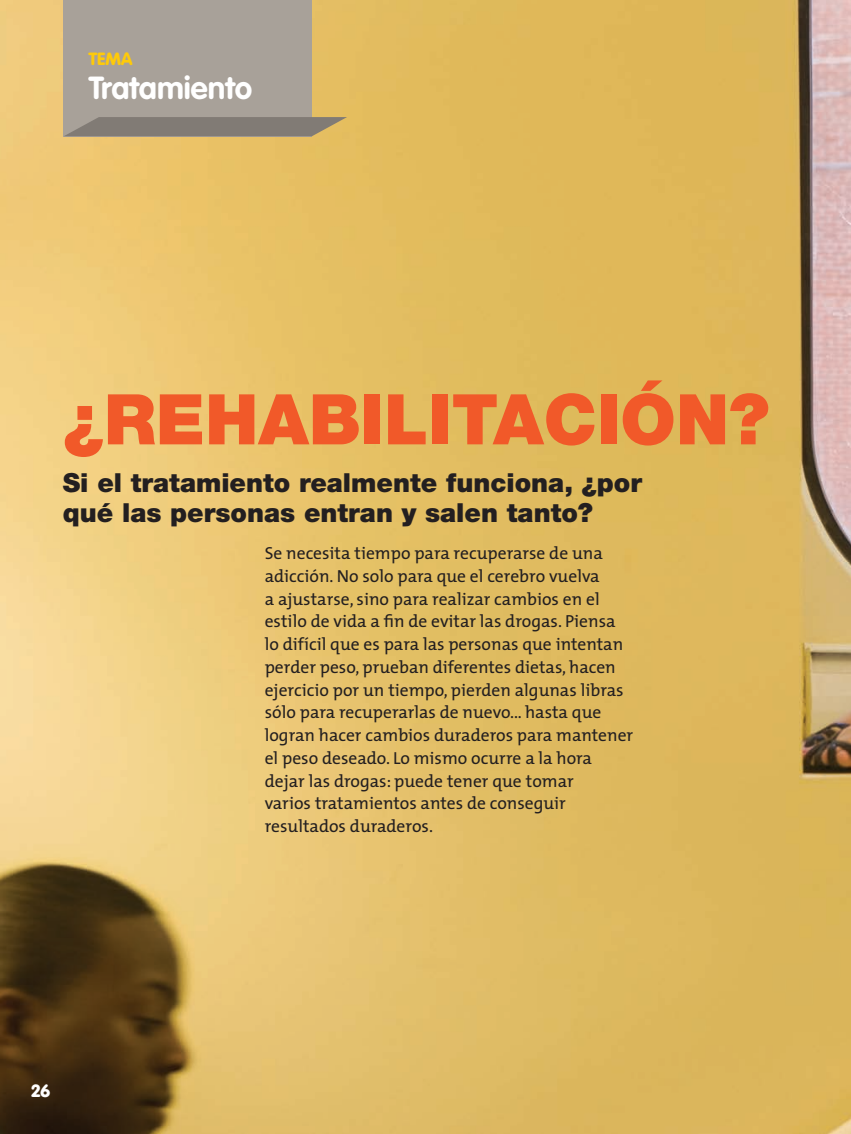
<style>
.page{position:relative;width:851px;height:1134px;background:#fff}
.page>*{position:absolute;margin:0;border:0;box-sizing:border-box;transform-origin:0 0}
.t1{font:900 70px "Helvetica Neue LT Std";color:#f15929}
.t2{font:700 31.5px "VAG Rounded";color:#fff}
.t3{font:900 26.25px/29.8px "Helvetica Neue LT Std";color:#231f20}
.t4{font:17.5px/22.8px "The Mix";color:#231f20}
.t5{font:900 17.5px "VAG Rounded";color:#feca0a}
.t6{font:900 17.5px "VAG Rounded";color:#fff}
</style>
<div class="page">
<img style="left:0;top:0;width:850px;height:1134px">
<div style="left:63px;top:0;width:248px;height:136px;background:#a8a199"></div>
<svg style="left:65px;top:117px;width:282px;height:19px;background:#898175"></svg>
<p class="t5" style="left:89px;top:48px;width:45px">TEMA</p>
<p class="t2" style="left:89px;top:69px;width:165px">Tratamiento</p>
<p class="t1" style="left:64px;top:378px;width:707px">¿REHABILITACIÓN?</p>
<p class="t3" style="left:63px;top:468px;width:581px">Si el tratamiento realmente funciona, ¿por qué las personas entran y salen tanto?</p>
<p class="t4" style="left:265px;top:541px;width:370px">Se necesita tiempo para recuperarse de una adicción. No solo para que el cerebro vuelva<br>a ajustarse, sino para realizar cambios en el estilo de vida a fin de evitar las drogas. Piensa lo difícil que es para las personas que intentan perder peso, prueban diferentes dietas, hacen ejercicio por un tiempo, pierden algunas libras sólo para recuperarlas de nuevo... hasta que logran hacer cambios duraderos para mantener el peso deseado. Lo mismo ocurre a la hora dejar las drogas: puede tener que tomar<br>varios tratamientos antes de conseguir resultados duraderos.</p>
<p class="t6" style="left:32px;top:1080px;width:20px">26</p>
</div>
